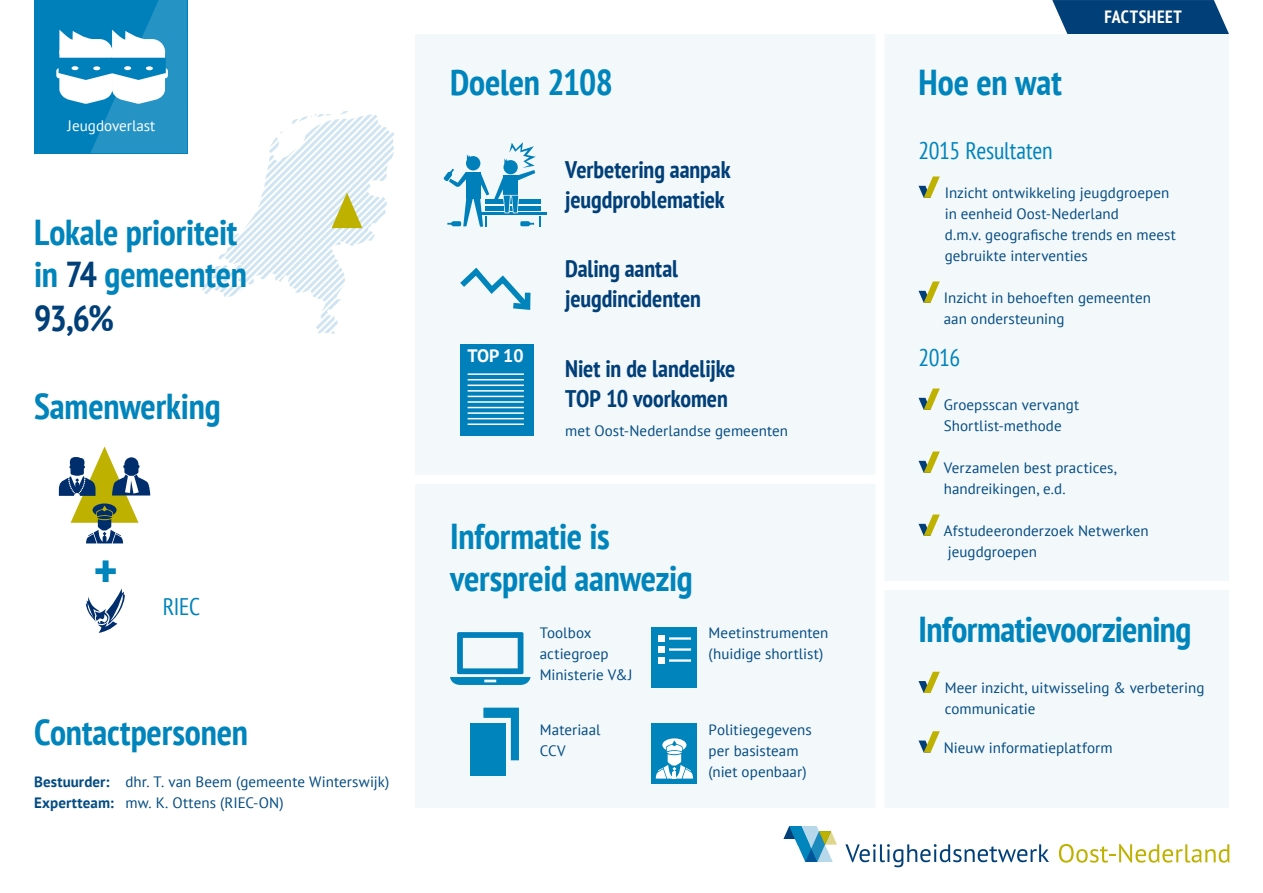
<style>
.page{position:relative;width:1263px;height:893px;background:#fff}
.page>*{position:absolute;margin:0;border:0;box-sizing:border-box;transform-origin:0 0}
.t1{font:700 condensed 54px "PT Sans";color:#0084bc}
.t2{font:700 condensed 36px/42.8px "PT Sans";letter-spacing:-.01em;color:#0084bc}
.t3{font:700 condensed 24px/30px "PT Sans";letter-spacing:-.005em;color:#003f78}
.t4{font:condensed 24px "PT Sans";letter-spacing:-.01em;color:#0084bc}
.t5{font:700 18px "PT Sans";color:#fff}
.t6{font:700 condensed 17.7px "PT Sans";letter-spacing:.03em;color:#fff}
.t7{font:15.15px "PT Sans";color:#fff}
.t8{font:15px/21px "PT Sans";letter-spacing:.005em;color:#024b82}
.s1{color:#003f78}
.s2{font-weight:700}
</style>
<div class="page">
<svg style="left:1052px;top:0;width:177px;height:34px;background:#164f83"></svg>
<svg style="left:783px;top:826px;width:54px;height:36px"></svg>
<svg style="left:1059px;top:844px;width:170px;height:19px"></svg>
<svg style="left:845px;top:844px;width:204px;height:23px"></svg>
<div style="left:415px;top:34px;width:814px;height:774px;background:#f3f8fb"></div>
<div style="left:875px;top:26px;width:9px;height:784px;background:#fff"></div>
<div style="left:880px;top:581px;width:357px;height:9px;background:#fff"></div>
<div style="left:405px;top:475px;width:470px;height:9px;background:#fff"></div>
<svg style="left:202px;top:111px;width:192px;height:223px"></svg>
<svg style="left:918px;top:176px;width:22px;height:22px"></svg>
<svg style="left:918px;top:281px;width:22px;height:22px"></svg>
<svg style="left:918px;top:388px;width:22px;height:22px"></svg>
<svg style="left:918px;top:451px;width:22px;height:22px"></svg>
<svg style="left:918px;top:514px;width:22px;height:22px"></svg>
<svg style="left:918px;top:672px;width:22px;height:21px"></svg>
<svg style="left:918px;top:731px;width:22px;height:21px"></svg>
<div style="left:34px;top:0;width:153px;height:153px;background:#0080bb"></div>
<svg style="left:56px;top:68px;width:6px;height:10px"></svg>
<svg style="left:59px;top:0;width:128px;height:153px"></svg>
<hr style="left:480px;top:212px;width:66px;height:3px;background:#0080bb">
<svg style="left:443px;top:142px;width:97px;height:85px"></svg>
<div style="left:460px;top:344px;width:74px;height:92px;background:#0080bb"></div>
<hr style="left:468px;top:373px;width:56px;height:2px;background:#fff">
<hr style="left:468px;top:379px;width:56px;height:1px;background:#fff">
<hr style="left:468px;top:385px;width:56px;height:1px;background:#fff">
<hr style="left:468px;top:390px;width:56px;height:2px;background:#fff">
<hr style="left:468px;top:396px;width:56px;height:1px;background:#fff">
<hr style="left:468px;top:401px;width:56px;height:2px;background:#fff">
<hr style="left:468px;top:407px;width:56px;height:1px;background:#fff">
<hr style="left:468px;top:412px;width:56px;height:2px;background:#fff">
<hr style="left:468px;top:418px;width:56px;height:1px;background:#fff">
<hr style="left:468px;top:423px;width:56px;height:2px;background:#fff">
<svg style="left:450px;top:632px;width:80px;height:53px"></svg>
<svg style="left:483px;top:708px;width:36px;height:52px"></svg>
<div style="left:470px;top:723px;width:36px;height:53px;background:#0084bc"></div>
<div style="left:652px;top:627px;width:45px;height:60px;background:#0084bc"></div>
<div style="left:658px;top:635px;width:6px;height:7px;background:#fff"></div>
<hr style="left:669px;top:637px;width:22px;height:3px;background:#fff">
<div style="left:658px;top:646px;width:6px;height:7px;background:#fff"></div>
<hr style="left:669px;top:648px;width:22px;height:3px;background:#fff">
<div style="left:658px;top:657px;width:6px;height:7px;background:#fff"></div>
<hr style="left:669px;top:659px;width:22px;height:3px;background:#fff">
<div style="left:652px;top:723px;width:45px;height:60px;background:#0084bc"></div>
<svg style="left:656px;top:738px;width:37px;height:41px"></svg>
<svg style="left:460px;top:267px;width:71px;height:43px"></svg>
<svg style="left:59px;top:446px;width:91px;height:97px"></svg>
<svg style="left:86px;top:588px;width:39px;height:45px"></svg>
<p class="t7" style="left:68px;top:116px;width:89px">Jeugdoverlast</p>
<h2 class="t2" style="left:34px;top:211px;width:214px">Lokale prioriteit in <span class="s1">74</span> gemeenten<br><span class="s1">93,6%</span></h2>
<h2 class="t2" style="left:34px;top:385px;width:188px">Samenwerking</h2>
<h1 class="t1" style="left:94px;top:535px;width:25px">+</h1>
<h3 class="t4" style="left:163px;top:591px;width:39px">RIEC</h3>
<h2 class="t2" style="left:34px;top:710px;width:215px">Contactpersonen</h2>
<p class="t8" style="left:34px;top:771px;width:357px"><span class="s2">Bestuurder:</span> dhr. T. van Beem (gemeente Winterswijk)<br><span class="s2">Expertteam:</span> mw. K. Ottens (RIEC-ON)</p>
<h2 class="t2" style="left:450px;top:60px;width:164px">Doelen 2108</h2>
<h3 class="t3" style="left:565px;top:154px;width:167px">Verbetering aanpak jeugdproblematiek</h3>
<p class="t5" style="left:468px;top:344px;width:58px">TOP 10</p>
<h3 class="t3" style="left:565px;top:253px;width:137px">Daling aantal jeugdincidenten</h3>
<h3 class="t3" style="left:565px;top:353px;width:172px">Niet in de landelijke<br>TOP 10 voorkomen</h3>
<p class="t8" style="left:565px;top:420px;width:224px">met Oost-Nederlandse gemeenten</p>
<h2 class="t2" style="left:450px;top:515px;width:244px;line-height:42px">Informatie is verspreid aanwezig</h2>
<p class="t8" style="left:540px;top:622px;width:94px">Toolbox actiegroep<br>Ministerie V&amp;J</p>
<p class="t8" style="left:540px;top:718px;width:62px">Materiaal<br>CCV</p>
<p class="t8" style="left:709px;top:622px;width:121px">Meetinstrumenten (huidige shortlist)</p>
<p class="t8" style="left:709px;top:718px;width:105px">Politiegegevens per basisteam (niet openbaar)</p>
<h2 class="t2" style="left:918px;top:60px;width:145px">Hoe en wat</h2>
<p class="t6" style="left:1104px;top:5px;width:79px">FACTSHEET</p>
<h3 class="t4" style="left:918px;top:135px;width:136px">2015 Resultaten</h3>
<p class="t8" style="left:945px;top:182px;width:233px">Inzicht ontwikkeling jeugdgroepen in eenheid Oost-Nederland<br>d.m.v. geografische trends en meest gebruikte interventies</p>
<p class="t8" style="left:944px;top:287px;width:209px">Inzicht in behoeften gemeenten aan ondersteuning</p>
<h3 class="t4" style="left:918px;top:342px;width:43px">2016</h3>
<p class="t8" style="left:944px;top:394px;width:137px">Groepsscan vervangt<br>Shortlist-methode</p>
<p class="t8" style="left:944px;top:457px;width:174px">Verzamelen best practices, handreikingen, e.d.</p>
<p class="t8" style="left:944px;top:520px;width:206px">Afstudeeronderzoek Netwerken jeugdgroepen</p>
<h2 class="t2" style="left:918px;top:607px;width:274px">Informatievoorziening</h2>
<p class="t8" style="left:945px;top:677px;width:261px">Meer inzicht, uitwisseling &amp; verbetering communicatie</p>
<p class="t8" style="left:944px;top:736px;width:170px">Nieuw informatieplatform</p>
</div>
